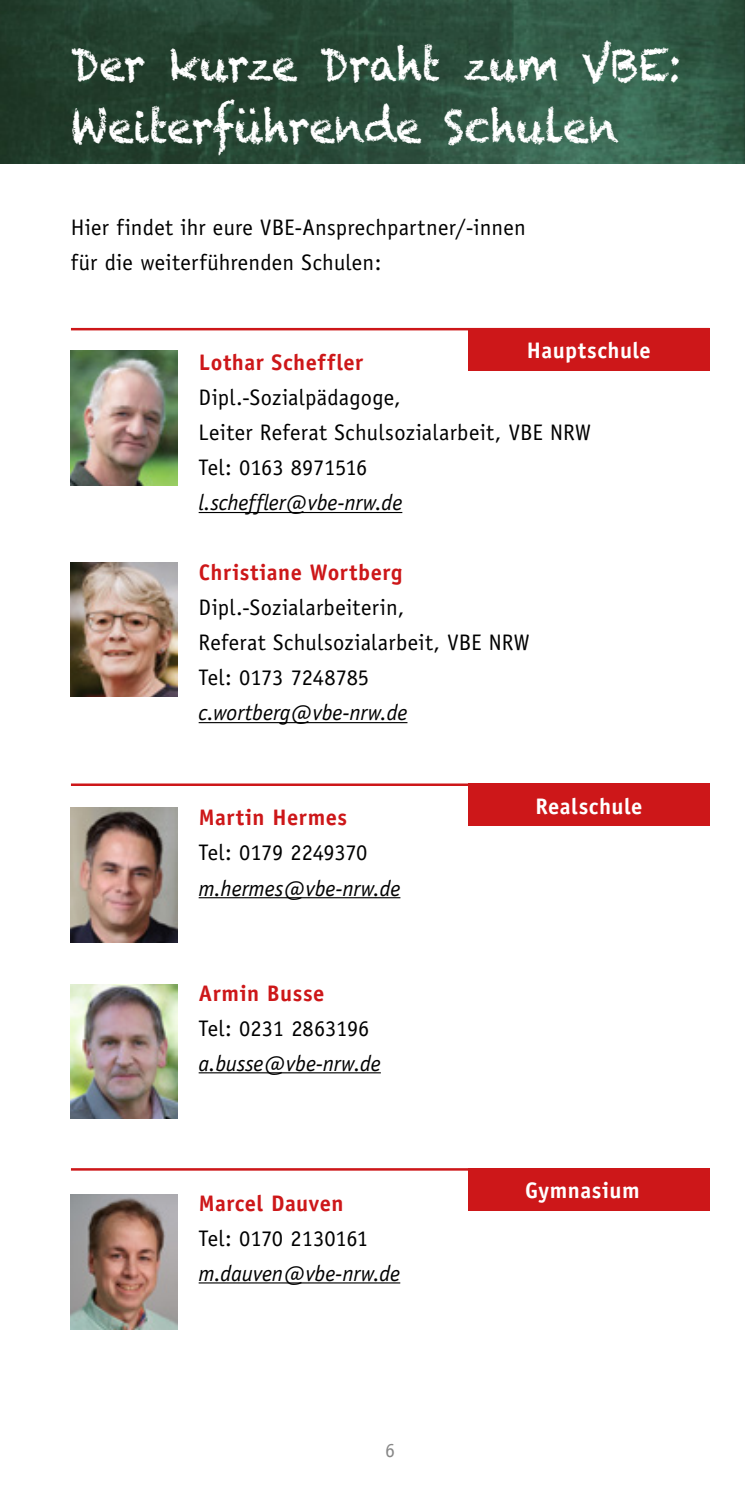
<style>
.page{position:relative;width:745px;height:1489px;background:#fff}
.page>*{position:absolute;margin:0;border:0;box-sizing:border-box;transform-origin:0 0}
.t1{font:45px/62.5px "Chalkduster";letter-spacing:-.005em;color:#fff;scale:.91 1}
.t2{font:22.5px/35px "Officina Sans";letter-spacing:.01em;color:#000}
.t3{font:italic 22.5px "Officina Sans";letter-spacing:-.005em;color:#000}
.t4{font:700 22.5px "Officina Sans";letter-spacing:.02em;color:#cd1719}
.t5{font:700 22.5px "Officina Sans";letter-spacing:.02em;color:#fff}
.t6{font:22.5px "Officina Sans";letter-spacing:-.015em;color:#000}
.t7{font:20px "Officina Sans";color:#878787}
</style>
<div class="page">
<img style="left:0;top:0;width:744px;height:163px">
<hr style="left:744px;top:0;width:1px;height:163px;background:#80ba27">
<hr style="left:198px;top:512px;width:204px;height:1px;background:#000">
<hr style="left:198px;top:722px;width:209px;height:1px;background:#000">
<hr style="left:198px;top:897px;width:202px;height:1px;background:#000">
<hr style="left:198px;top:1072px;width:182px;height:1px;background:#000">
<hr style="left:198px;top:1282px;width:202px;height:1px;background:#000">
<img style="left:71px;top:351px;width:106px;height:134px">
<img style="left:71px;top:562px;width:106px;height:135px">
<img style="left:71px;top:807px;width:106px;height:135px">
<img style="left:71px;top:984px;width:106px;height:134px">
<img style="left:71px;top:1194px;width:106px;height:134px">
<div style="left:468px;top:328px;width:241px;height:42px;background:#cd1719"></div>
<hr style="left:71px;top:328px;width:638px;height:2px;background:#cd1719">
<div style="left:468px;top:783px;width:241px;height:43px;background:#cd1719"></div>
<hr style="left:71px;top:783px;width:638px;height:3px;background:#cd1719">
<div style="left:468px;top:1168px;width:241px;height:42px;background:#cd1719"></div>
<hr style="left:71px;top:1168px;width:638px;height:2px;background:#cd1719">
<h1 class="t1" style="left:71px;top:33px;width:672px">Der kurze Draht zum VBE:<br>Weiterführende Schulen</h1>
<p class="t2" style="left:71px;top:210px;width:456px">Hier findet ihr eure VBE-Ansprechpartner/-innen für die weiterführenden Schulen:</p>
<p class="t5" style="left:526px;top:336px;width:125px">Hauptschule</p>
<p class="t4" style="left:199px;top:348px;width:166px">Lothar Scheffler</p>
<p class="t2" style="left:198px;top:380px;width:393px">Dipl.-Sozialpädagoge,<br>Leiter Referat Schulsozialarbeit, VBE NRW<br>Tel: 0163 8971516</p>
<p class="t3" style="left:198px;top:489px;width:205px">l.scheffler@vbe-nrw.de</p>
<p class="t4" style="left:199px;top:558px;width:205px">Christiane Wortberg</p>
<p class="t2" style="left:198px;top:590px;width:332px">Dipl.-Sozialarbeiterin,<br>Referat Schulsozialarbeit, VBE NRW<br>Tel: 0173 7248785</p>
<p class="t3" style="left:198px;top:699px;width:210px">c.wortberg@vbe-nrw.de</p>
<p class="t4" style="left:199px;top:803px;width:150px">Martin Hermes</p>
<p class="t6" style="left:198px;top:839px;width:170px">Tel: 0179 2249370</p>
<p class="t3" style="left:198px;top:874px;width:203px">m.hermes@vbe-nrw.de</p>
<p class="t5" style="left:535px;top:791px;width:109px">Realschule</p>
<p class="t4" style="left:199px;top:978px;width:127px">Armin Busse</p>
<p class="t2" style="left:198px;top:1010px;width:172px">Tel: 0231 2863196</p>
<p class="t3" style="left:198px;top:1049px;width:183px">a.busse@vbe-nrw.de</p>
<p class="t4" style="left:199px;top:1188px;width:146px">Marcel Dauven</p>
<p class="t2" style="left:198px;top:1220px;width:171px">Tel: 0170 2130161</p>
<p class="t3" style="left:198px;top:1259px;width:203px">m.dauven@vbe-nrw.de</p>
<p class="t7" style="left:385px;top:1438px;width:11px">6</p>
<p class="t5" style="left:524px;top:1176px;width:116px">Gymnasium</p>
</div>
